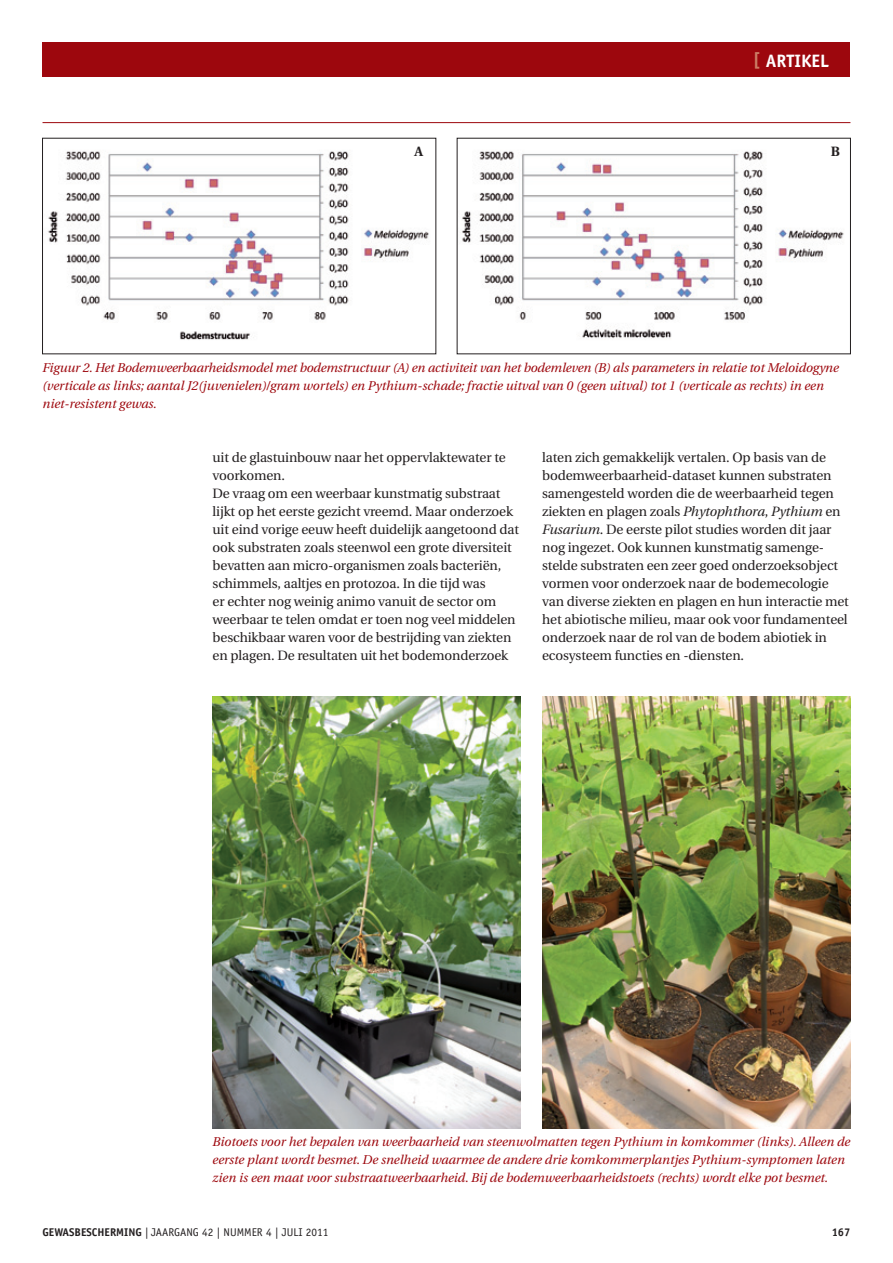
<style>
.page{position:relative;width:893px;height:1263px;background:#fff}
.page>*{position:absolute;margin:0;border:0;box-sizing:border-box;transform-origin:0 0}
.t1{font:700 18px "Officina Sans";color:#fff}
.t2{font:13.5px/18px "Utopia";letter-spacing:-.01em;color:#231f20}
.t3{font:700 13.5px "Utopia";color:#231f20}
.t4{font:italic 12.75px/18px "Utopia";color:#9d070d}
.t5{font:11.25px "Officina Sans";color:#231f20}
.t6{font:700 11.25px "Officina Sans";color:#231f20}
.s1{color:#cb7c64}
.s2{font-style:italic}
.s3{font-weight:700}
</style>
<div class="page">
<div style="left:43px;top:43px;width:807px;height:34px;background:#9d070d"></div>
<hr style="left:43px;top:122px;width:807px;height:1px;background:#9d070d">
<img style="left:48px;top:151px;width:381px;height:189px">
<img style="left:462px;top:151px;width:382px;height:188px">
<img style="left:213px;top:696px;width:308px;height:432px">
<img style="left:542px;top:696px;width:308px;height:432px">
<h1 class="t1" style="left:753px;top:49px;width:78px"><span class="s1">[</span> ARTIKEL</h1>
<p class="t3" style="left:414px;top:144px;width:10px">A</p>
<p class="t3" style="left:831px;top:144px;width:11px">B</p>
<p class="t4" style="left:43px;top:359px;width:798px">Figuur 2. Het Bodemweerbaarheidsmodel met bodemstructuur (A) en activiteit van het bodemleven (B) als parameters in relatie tot Meloidogyne (verticale as links; aantal J2(juvenielen)/gram wortels) en Pythium-schade; fractie uitval van 0 (geen uitval) tot 1 (verticale as rechts) in een niet-resistent gewas.</p>
<p class="t2" style="left:213px;top:449px;width:308px">uit de glastuinbouw naar het oppervlaktewater te voorkomen.<br>De vraag om een weerbaar kunstmatig substraat lijkt op het eerste gezicht vreemd. Maar onderzoek uit eind vorige eeuw heeft duidelijk aangetoond dat ook substraten zoals steenwol een grote diversiteit bevatten aan micro-organismen zoals bacteriën, schimmels, aaltjes en protozoa. In die tijd was<br>er echter nog weinig animo vanuit de sector om weerbaar te telen omdat er toen nog veel middelen beschikbaar waren voor de bestrijding van ziekten en plagen. De resultaten uit het bodemonderzoek</p>
<p class="t2" style="left:542px;top:449px;width:308px">laten zich gemakkelijk vertalen. Op basis van de bodemweerbaarheid-dataset kunnen substraten samengesteld worden die de weerbaarheid tegen ziekten en plagen zoals <span class="s2">Phytophthora</span>, <span class="s2">Pythium</span> en <span class="s2">Fusarium</span>. De eerste pilot studies worden dit jaar nog ingezet. Ook kunnen kunstmatig samenge&shy;stelde substraten een zeer goed onderzoeksobject vormen voor onderzoek naar de bodemecologie van diverse ziekten en plagen en hun interactie met het abiotische milieu, maar ook voor fundamenteel onderzoek naar de rol van de bodem abiotiek in ecosysteem functies en -diensten.</p>
<p class="t4" style="left:213px;top:1133px;width:639px">Biotoets voor het bepalen van weerbaarheid van steenwolmatten tegen Pythium in komkommer (links). Alleen de eerste plant wordt besmet. De snelheid waarmee de andere drie komkommerplantjes Pythium-symptomen laten zien is een maat voor substraatweerbaarheid. Bij de bodemweerbaarheidstoets (rechts) wordt elke pot besmet.</p>
<p class="t5" style="left:43px;top:1226px;width:287px"><span class="s3">GEWASBESCHERMING</span> | JAARGANG 42 | NUMMER 4 | JULI 2011</p>
<p class="t6" style="left:832px;top:1225px;width:20px">167</p>
</div>
